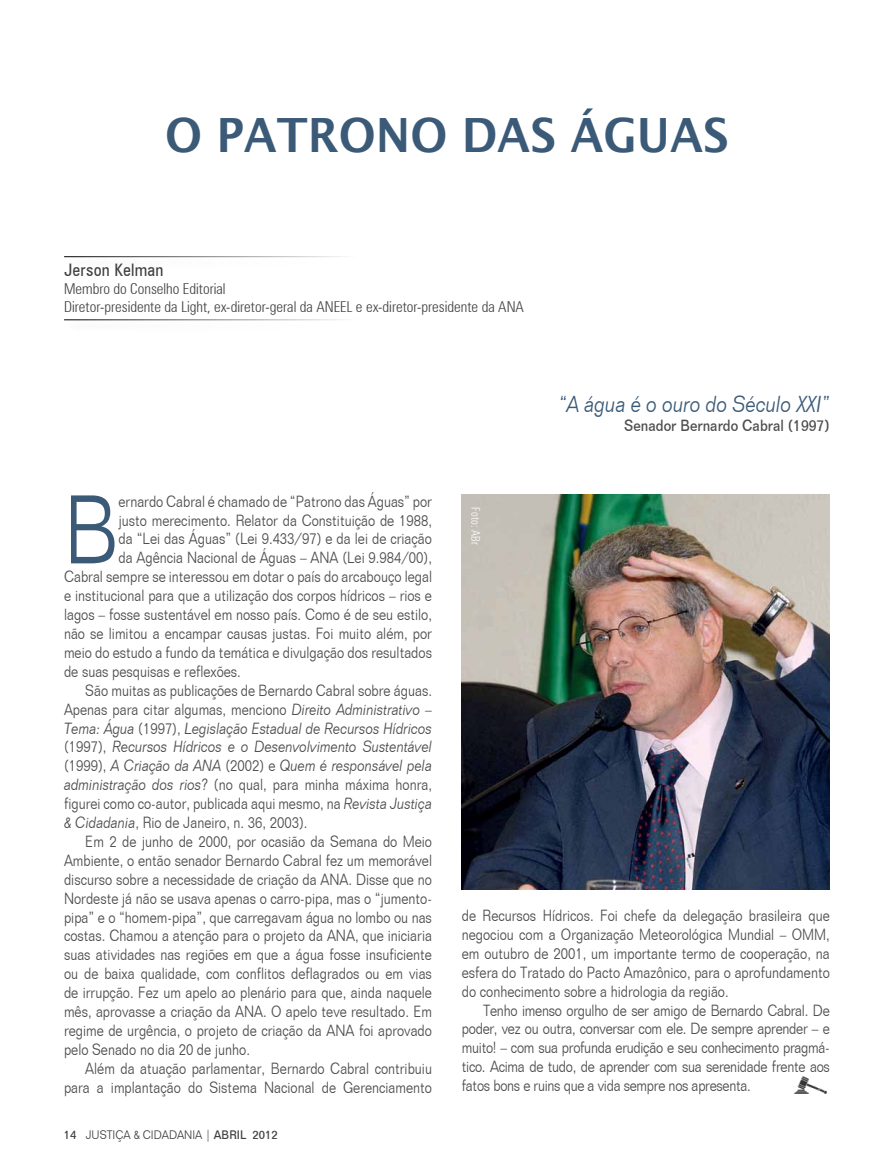
<style>
.page{position:relative;width:883px;height:1166px;background:#fff}
.page>*{position:absolute;margin:0;border:0;box-sizing:border-box;transform-origin:0 0}
.t1{font:300 95.25px "Folio BT";color:#3b5a78;scale:.85 1}
.t2{font:600 47.25px "Lucida Sans";color:#3b5a78;scale:.95 1}
.t3{font:italic 300 22.5px "Folio BT";color:#3b5a78;scale:.85 1}
.t4{font:condensed 17.25px "Zurich BT";letter-spacing:.015em;color:#414042}
.t5{font:300 15.75px/18.9px "Folio BT";color:#4d4d4f;text-align:justify;scale:.85 1}
.t6{font:italic 300 15.75px "Folio BT";color:#4d4d4f;scale:.85 1}
.t7{font:500 15.75px "Folio BT";color:#4d4d4f;scale:.85 1}
.t8{font:300 condensed 15px/18px "Zurich BT";color:#414042}
.t9{font:300 12px "Folio BT";color:#414042;scale:.9 1}
.t10{font:300 condensed 12px "Zurich BT";letter-spacing:.015em;color:#fff;scale:.9 1}
.s1{font-style:italic}
.s2{font-style:normal}
.s3{font-weight:500}
</style>
<div class="page">
<img style="left:794px;top:1076px;width:32px;height:17px">
<hr style="left:64px;top:319px;width:385px;height:1px;background:#000">
<hr style="left:64px;top:256px;width:385px;height:1px;background:#000">
<img style="left:461px;top:495px;width:368px;height:394px">
<h2 class="t2" style="left:165px;top:108px;width:120px">O PATRONO</h2>
<h2 class="t2" style="left:461px;top:108px;width:33px">DAS</h2>
<h2 class="t2" style="left:570px;top:108px;width:136px">ÁGUAS</h2>
<p class="t4" style="left:64px;top:259px;width:101px">Jerson Kelman</p>
<p class="t8" style="left:64px;top:280px;width:461px">Membro do Conselho Editorial<br>Diretor-presidente da Light, ex-diretor-geral da ANEEL e ex-diretor-presidente da ANA</p>
<h3 class="t3" style="left:558px;top:391px;width:320px">“A água é o ouro do Século XXI”</h3>
<p class="t7" style="left:624px;top:416px;width:243px">Senador Bernardo Cabral (1997)</p>
<h1 class="t1" style="left:64px;top:472px;width:67px">B</h1>
<p class="t5" style="left:119px;top:491px;width:370px">ernardo Cabral é chamado de “Patrono das Águas” por</p>
<p class="t5" style="left:119px;top:510px;width:370px">justo merecimento. Relator da Constituição de 1988,</p>
<p class="t5" style="left:119px;top:529px;width:370px">da “Lei das Águas” (Lei 9.433/97) e da lei de criação</p>
<p class="t5" style="left:119px;top:548px;width:370px">da Agência Nacional de Águas – ANA (Lei 9.984/00),</p>
<p class="t5" style="left:64px;top:567px;width:434px">Cabral sempre se interessou em dotar o país do arcabouço legal</p>
<p class="t5" style="left:64px;top:586px;width:434px">e institucional para que a utilização dos corpos hídricos – rios e</p>
<p class="t5" style="left:64px;top:605px;width:434px">lagos – fosse sustentável em nosso país. Como é de seu estilo,</p>
<p class="t5" style="left:64px;top:624px;width:434px">não se limitou a encampar causas justas. Foi muito além, por</p>
<p class="t5" style="left:64px;top:643px;width:434px">meio do estudo a fundo da temática e divulgação dos resultados</p>
<p class="t5" style="left:64px;top:661px;width:209px">de suas pesquisas e reflexões.</p>
<p class="t5" style="left:85px;top:680px;width:409px">São muitas as publicações de Bernardo Cabral sobre águas.</p>
<p class="t5" style="left:64px;top:699px;width:434px">Apenas para citar algumas, menciono <span class="s1">Direito Administrativo –</span></p>
<p class="t6" style="left:64px;top:718px;width:434px">Tema: Água <span class="s2">(1997),</span> Legislação Estadual de Recursos Hídricos</p>
<p class="t6" style="left:64px;top:737px;width:434px"><span class="s2">(1997),</span> Recursos Hídricos e o Desenvolvimento Sustentável</p>
<p class="t6" style="left:64px;top:756px;width:434px"><span class="s2">(1999),</span> A Criação da ANA <span class="s2">(2002) e</span> Quem é responsável pela</p>
<p class="t5" style="left:64px;top:775px;width:434px"><span class="s1">administração dos rios?</span> (no qual, para minha máxima honra,</p>
<p class="t5" style="left:64px;top:794px;width:434px">figurei como co-autor, publicada aqui mesmo, na <span class="s1">Revista Justiça</span></p>
<p class="t5" style="left:64px;top:813px;width:288px"><span class="s1">&amp; Cidadania</span>, Rio de Janeiro, n. 36, 2003).</p>
<p class="t5" style="left:85px;top:832px;width:409px">Em 2 de junho de 2000, por ocasião da Semana do Meio</p>
<p class="t5" style="left:64px;top:850px;width:434px">Ambiente, o então senador Bernardo Cabral fez um memorável</p>
<p class="t5" style="left:64px;top:869px;width:434px">discurso sobre a necessidade de criação da ANA. Disse que no</p>
<p class="t5" style="left:64px;top:888px;width:434px">Nordeste já não se usava apenas o carro-pipa, mas o “jumento-</p>
<p class="t5" style="left:64px;top:907px;width:434px">pipa” e o “homem-pipa”, que carregavam água no lombo ou nas</p>
<p class="t5" style="left:64px;top:926px;width:434px">costas. Chamou a atenção para o projeto da ANA, que iniciaria</p>
<p class="t5" style="left:64px;top:945px;width:434px">suas atividades nas regiões em que a água fosse insuficiente</p>
<p class="t5" style="left:64px;top:964px;width:434px">ou de baixa qualidade, com conflitos deflagrados ou em vias</p>
<p class="t5" style="left:64px;top:983px;width:434px">de irrupção. Fez um apelo ao plenário para que, ainda naquele</p>
<p class="t5" style="left:64px;top:1002px;width:434px">mês, aprovasse a criação da ANA. O apelo teve resultado. Em</p>
<p class="t5" style="left:64px;top:1021px;width:434px">regime de urgência, o projeto de criação da ANA foi aprovado</p>
<p class="t5" style="left:64px;top:1039px;width:220px">pelo Senado no dia 20 de junho.</p>
<p class="t5" style="left:85px;top:1058px;width:409px">Além da atuação parlamentar, Bernardo Cabral contribuiu</p>
<p class="t5" style="left:64px;top:1077px;width:434px">para a implantação do Sistema Nacional de Gerenciamento</p>
<p class="t9" style="left:64px;top:1127px;width:239px"><span class="s3">14</span> JUSTIÇA &amp; CIDADANIA | <span class="s3">ABRIL 2012</span></p>
<p class="t10" style="left:483px;top:507px;width:43px;rotate:90deg">Foto: ABr</p>
<p class="t5" style="left:462px;top:906px;width:434px">de Recursos Hídricos. Foi chefe da delegação brasileira que negociou com a Organização Meteorológica Mundial – OMM, em outubro de 2001, um importante termo de cooperação, na esfera do Tratado do Pacto Amazônico, para o aprofundamento do conhecimento sobre a hidrologia da região.</p>
<p class="t5" style="left:462px;top:1000px;width:434px;text-indent:21px">Tenho imenso orgulho de ser amigo de Bernardo Cabral. De poder, vez ou outra, conversar com ele. De sempre aprender – e muito! – com sua profunda erudição e seu conhecimento pragmá&shy;tico. Acima de tudo, de aprender com sua serenidade frente aos fatos bons e ruins que a vida sempre nos apresenta.</p>
</div>
